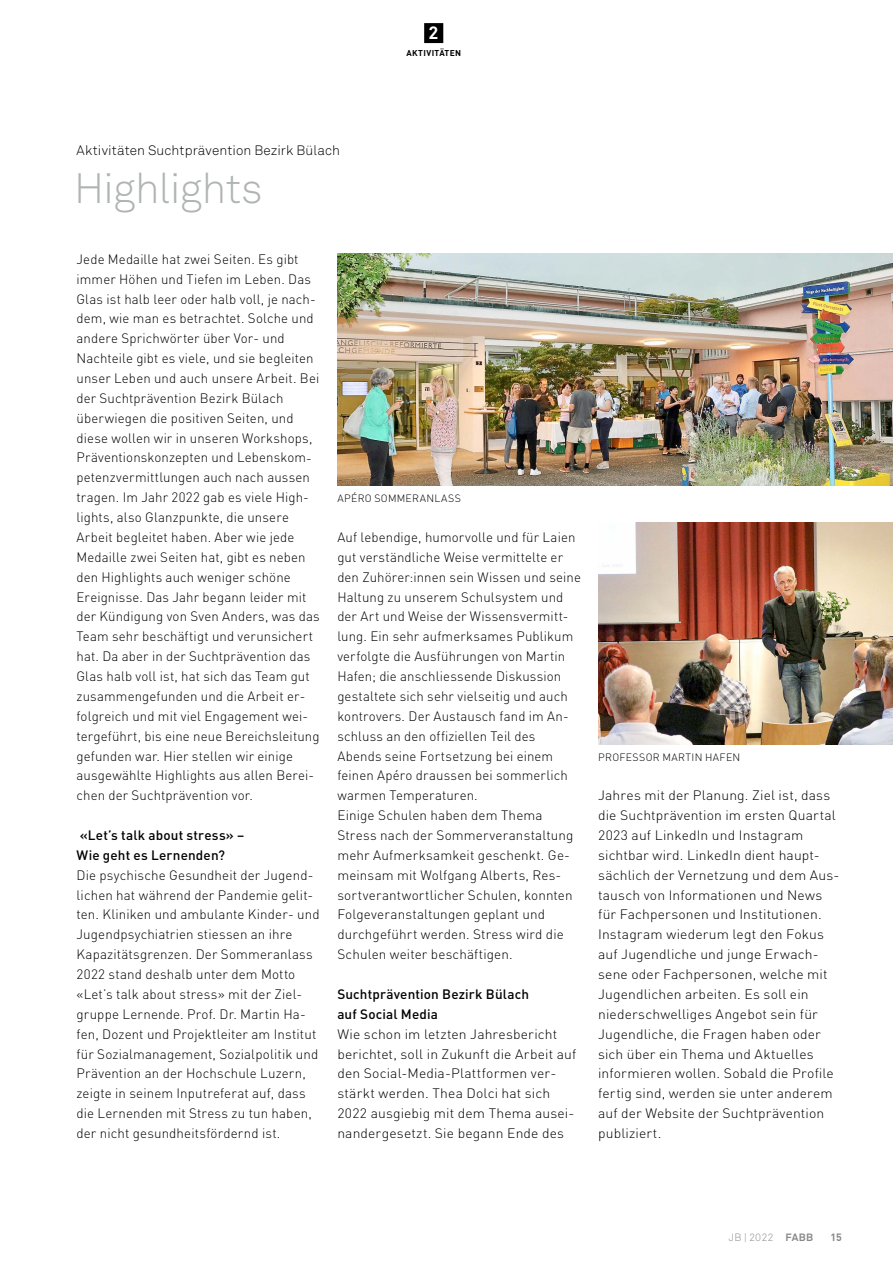
<style>
.page{position:relative;width:893px;height:1263px;background:#fff}
.page>*{position:absolute;margin:0;border:0;box-sizing:border-box;transform-origin:0 0}
.t1{font:300 42px "Akkurat Std";letter-spacing:-.015em;color:#b1b4b4}
.t2{font:700 17.85px "Akkurat Std";color:#fff}
.t3{font:300 13.5px/19.8px "DINOT";letter-spacing:.01em;color:#000}
.t4{font:500 13.5px/19.8px "DINOT";letter-spacing:.01em;color:#000}
.t5{font:300 13.5px "Akkurat Std";letter-spacing:.01em;color:#000}
.t6{font:300 10.5px "DINOT";letter-spacing:.035em;color:#000}
.t7{font:300 10.5px "Akkurat Std";letter-spacing:.01em;color:#878988}
.t8{font:700 10.5px "DINOT";color:#878988}
.t9{font:700 8.4px "DINOT";letter-spacing:.04em;color:#000}
.s1{font-weight:700}
</style>
<div class="page">
<div style="left:424px;top:23px;width:19px;height:20px;background:#000"></div>
<img style="left:337px;top:253px;width:556px;height:233px">
<img style="left:598px;top:522px;width:295px;height:222px">
<h2 class="t2" style="left:429px;top:22px;width:12px">2</h2>
<p class="t9" style="left:406px;top:47px;width:56px">AKTIVITÄTEN</p>
<p class="t5" style="left:77px;top:142px;width:265px">Aktivitäten Suchtprävention Bezirk Bülach</p>
<h1 class="t1" style="left:74px;top:164px;width:190px">Highlights</h1>
<p class="t3" style="left:77px;top:248px;width:245px">Jede Medaille hat zwei Seiten. Es gibt immer Höhen und Tiefen im Leben. Das Glas ist halb leer oder halb voll, je nach&shy;dem, wie man es betrachtet. Solche und andere Sprichwörter über Vor- und Nachteile gibt es viele, und sie begleiten unser Leben und auch unsere Arbeit. Bei der Suchtprävention Bezirk Bülach überwiegen die positiven Seiten, und diese wollen wir in unseren Workshops, Präventionskonzepten und Lebenskom&shy;petenzvermittlungen auch nach aussen tragen. Im Jahr 2022 gab es viele High&shy;lights, also Glanzpunkte, die unsere Arbeit begleitet haben. Aber wie jede Medaille zwei Seiten hat, gibt es neben den Highlights auch weniger schöne Ereignisse. Das Jahr begann leider mit der Kündigung von Sven Anders, was das Team sehr beschäftigt und verunsichert hat. Da aber in der Suchtprävention das Glas halb voll ist, hat sich das Team gut zusammengefunden und die Arbeit er&shy;folgreich und mit viel Engagement wei&shy;tergeführt, bis eine neue Bereichsleitung gefunden war. Hier stellen wir einige ausgewählte Highlights aus allen Berei&shy;chen der Suchtprävention vor.</p>
<p class="t4" style="left:77px;top:825px;width:169px">«Let’s talk about stress» –<br>Wie geht es Lernenden?</p>
<p class="t3" style="left:77px;top:864px;width:245px">Die psychische Gesundheit der Jugend&shy;lichen hat während der Pandemie gelit&shy;ten. Kliniken und ambulante Kinder- und Jugendpsychiatrien stiessen an ihre Kapazitätsgrenzen. Der Sommeranlass 2022 stand deshalb unter dem Motto «Let’s talk about stress» mit der Ziel&shy;gruppe Lernende. Prof. Dr. Martin Ha&shy;fen, Dozent und Projektleiter am Institut für Sozialmanagement, Sozialpolitik und Prävention an der Hochschule Luzern, zeigte in seinem Inputreferat auf, dass die Lernenden mit Stress zu tun haben, der nicht gesundheitsfördernd ist.</p>
<p class="t6" style="left:337px;top:491px;width:125px">APÉRO SOMMERANLASS</p>
<p class="t3" style="left:337px;top:527px;width:245px">Auf lebendige, humorvolle und für Laien gut verständliche Weise vermittelte er den Zuhörer:innen sein Wissen und seine Haltung zu unserem Schulsystem und der Art und Weise der Wissensvermitt&shy;lung. Ein sehr aufmerksames Publikum verfolgte die Ausführungen von Martin Hafen; die anschliessende Diskussion gestaltete sich sehr vielseitig und auch kontrovers. Der Austausch fand im An&shy;schluss an den offiziellen Teil des Abends seine Fortsetzung bei einem feinen Apéro draussen bei sommerlich warmen Temperaturen.<br>Einige Schulen haben dem Thema Stress nach der Sommerveranstaltung mehr Aufmerksamkeit geschenkt. Ge&shy;meinsam mit Wolfgang Alberts, Res&shy;sortverantwortlicher Schulen, konnten Folgeveranstaltungen geplant und durchgeführt werden. Stress wird die Schulen weiter beschäftigen.</p>
<p class="t4" style="left:337px;top:983px;width:193px">Suchtprävention Bezirk Bülach auf Social Media</p>
<p class="t3" style="left:337px;top:1023px;width:241px">Wie schon im letzten Jahresbericht berichtet, soll in Zukunft die Arbeit auf den Social-Media-Plattformen ver&shy;stärkt werden. Thea Dolci hat sich 2022 ausgiebig mit dem Thema ausei&shy;nandergesetzt. Sie begann Ende des</p>
<p class="t6" style="left:598px;top:750px;width:144px">PROFESSOR MARTIN HAFEN</p>
<p class="t3" style="left:598px;top:785px;width:243px">Jahres mit der Planung. Ziel ist, dass die Suchtprävention im ersten Quartal 2023 auf LinkedIn und Instagram sichtbar wird. LinkedIn dient haupt&shy;sächlich der Vernetzung und dem Aus&shy;tausch von Informationen und News für Fachpersonen und Institutionen.<br>Instagram wiederum legt den Fokus auf Jugendliche und junge Erwach&shy;sene oder Fachpersonen, welche mit Jugendlichen arbeiten. Es soll ein niederschwelliges Angebot sein für Jugendliche, die Fragen haben oder sich über ein Thema und Aktuelles informieren wollen. Sobald die Profile fertig sind, werden sie unter anderem auf der Website der Suchtprävention publiziert.</p>
<p class="t7" style="left:729px;top:1231px;width:86px">JB | 2022 <span class="s1">FABB</span></p>
<p class="t8" style="left:830px;top:1230px;width:13px">15</p>
</div>
